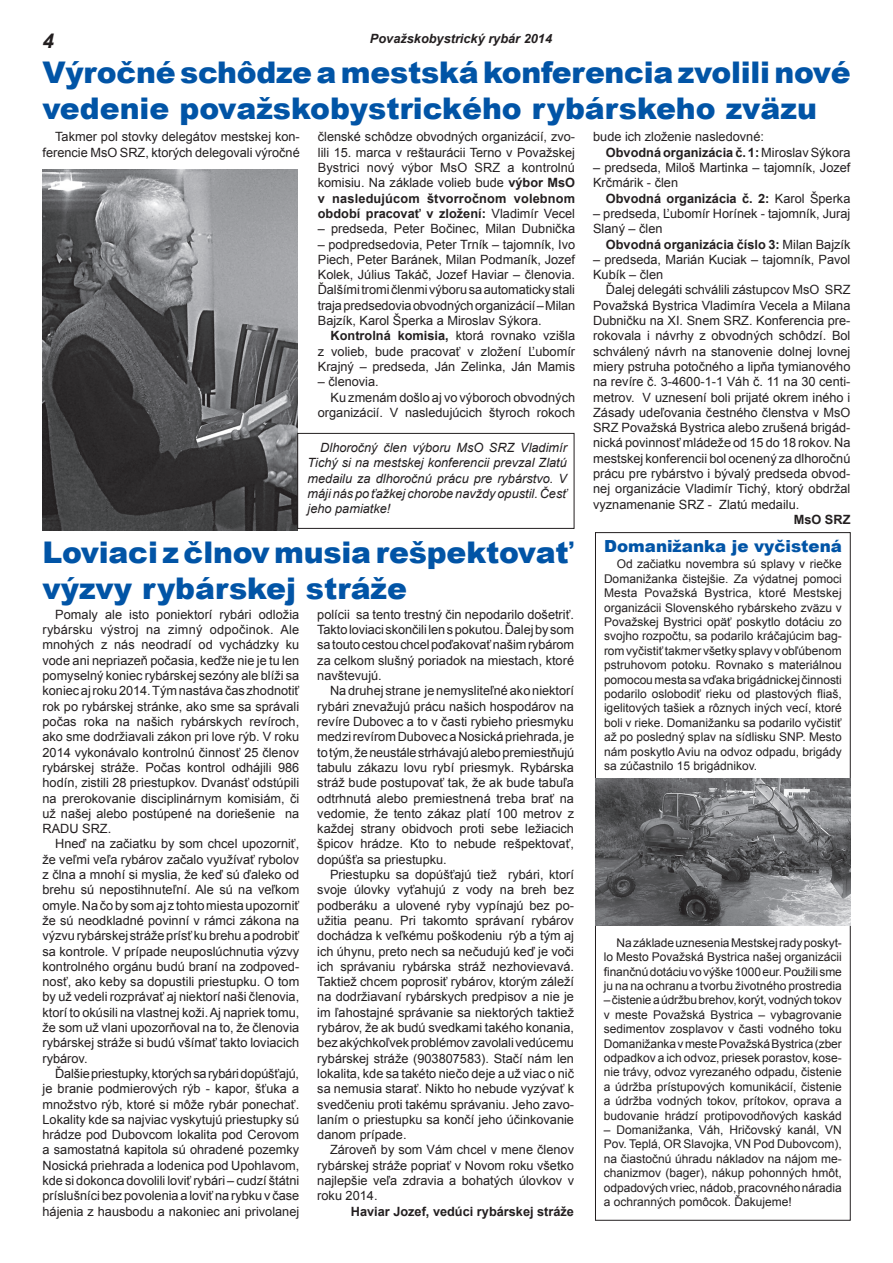
<style>
.page{position:relative;width:893px;height:1263px;background:#fff}
.page>*{position:absolute;margin:0;border:0;box-sizing:border-box;transform-origin:0 0}
.t1{font:900 29.85px/35.8px "Arial";letter-spacing:-.005em;color:#0154a6}
.t2{font:italic 700 20.55px "Arial";color:#231f20}
.t3{font:900 16.65px "Arial";color:#0154a6}
.t4{font:12.75px/15.3px "Arial";color:#231f20;text-align:justify}
.t5{font:italic 12.75px/15.3px "Arial";color:#231f20;text-align:justify}
.t6{font:700 12.75px "Arial";color:#231f20}
.t7{font:italic 700 12.75px "Arial";color:#231f20}
.t8{font:12px/14.4px "Arial";color:#231f20;text-align:justify}
.s1{font-weight:700}
.s2{font-weight:400}
</style>
<div class="page">
<img style="left:43px;top:170px;width:255px;height:361px">
<div style="left:297px;top:433px;width:277px;height:96px;border:1px solid #231f20"></div>
<img style="left:595px;top:778px;width:255px;height:147px">
<h2 class="t2" style="left:43px;top:27px;width:13px">4</h2>
<p class="t7" style="left:370px;top:30px;width:184px">Považskobystrický rybár 2014</p>
<h1 class="t1" style="left:43px;top:54px;width:810px">Výročné schôdze a mestská konferencia zvolili nové vedenie považskobystrického rybárskeho zväzu</h1>
<p class="t4" style="left:43px;top:129px;width:259px;text-align:right">Takmer pol stovky delegátov mestskej kon&shy;ferencie MsO SRZ, ktorých delegovali výročné</p>
<p class="t4" style="left:318px;top:129px;width:259px">členské schôdze obvodných organizácií, zvo&shy;lili 15. marca v reštaurácii Terno v Považskej Bystrici nový výbor MsO SRZ a kontrolnú komisiu. Na základe volieb bude <span class="s1">výbor MsO v nasledujúcom štvorročnom volebnom období pracovať v zložení:</span> Vladimír Vecel</p>
<p class="t4" style="left:318px;top:221px;width:259px">– predseda, Peter Bočinec, Milan Dubnička</p>
<p class="t4" style="left:318px;top:236px;width:259px">– podpredsedovia, Peter Trník – tajomník, Ivo Piech, Peter Baránek, Milan Podmaník, Jozef Kolek, Július Takáč, Jozef Haviar – členovia.<br>Ďalšími tromi členmi výboru sa automaticky stali traja predsedovia obvodných organizácií – Milan Bajzík, Karol Šperka a Miroslav Sýkora.</p>
<p class="t4" style="left:318px;top:328px;width:259px;text-indent:13px"><span class="s1">Kontrolná komisia,</span> ktorá rovnako vzišla z volieb, bude pracovať v zložení Ľubomír Krajný – predseda, Ján Zelinka, Ján Mamis</p>
<p class="t4" style="left:318px;top:374px;width:62px">– členovia.</p>
<p class="t4" style="left:331px;top:389px;width:246px">Ku zmenám došlo aj vo výboroch obvodných</p>
<p class="t4" style="left:318px;top:405px;width:259px">organizácií. V nasledujúcich štyroch rokoch</p>
<p class="t5" style="left:308px;top:440px;width:261px;text-indent:13px">Dlhoročný člen výboru MsO SRZ Vladimír Tichý si na mestskej konferencii prevzal Zlatú medailu za dlhoročnú prácu pre rybárstvo. V máji nás po ťažkej chorobe navždy opustil. Česť jeho pamiatke!</p>
<h1 class="t1" style="left:43px;top:534px;width:533px">Loviaci z člnov musia rešpektovať výzvy rybárskej stráže</h1>
<p class="t4" style="left:43px;top:607px;width:258px;text-indent:13px">Pomaly ale isto poniektorí rybári odložia rybársku výstroj na zimný odpočinok. Ale mnohých z nás neodradí od vychádzky ku vode ani nepriazeň počasia, keďže nie je tu len pomyselný koniec rybárskej sezóny ale blíži sa koniec aj roku 2014. Tým nastáva čas zhodnotiť rok po rybárskej stránke, ako sme sa správali počas roka na našich rybárskych revíroch, ako sme dodržiavali zákon pri love rýb. V roku 2014 vykonávalo kontrolnú činnosť 25 členov rybárskej stráže. Počas kontrol odhájili 986 hodín, zistili 28 priestupkov. Dvanásť odstúpili na prerokovanie disciplinárnym komisiám, či už našej alebo postúpené na doriešenie na RADU SRZ.</p>
<p class="t4" style="left:43px;top:836px;width:258px;text-indent:13px">Hneď na začiatku by som chcel upozorniť, že veľmi veľa rybárov začalo využívať rybolov z člna a mnohí si myslia, že keď sú ďaleko od brehu sú nepostihnuteľní. Ale sú na veľkom omyle. Na čo by som aj z tohto miesta upozorniť že sú neodkladné povinní v rámci zákona na výzvu rybárskej stráže prísť ku brehu a podrobiť sa kontrole. V prípade neuposlúchnutia výzvy kontrolného orgánu budú braní na zodpoved&shy;nosť, ako keby sa dopustili priestupku. O tom by už vedeli rozprávať aj niektorí naši členovia, ktorí to okúsili na vlastnej koži. Aj napriek tomu, že som už vlani upozorňoval na to, že členovia rybárskej stráže si budú všímať takto loviacich rybárov.</p>
<p class="t4" style="left:43px;top:1066px;width:258px;text-indent:13px">Ďalšie priestupky, ktorých sa rybári dopúšťajú, je branie podmierových rýb - kapor, šťuka a množstvo rýb, ktoré si môže rybár ponechať.<br>Lokality kde sa najviac vyskytujú priestupky sú hrádze pod Dubovcom lokalita pod Cerovom a samostatná kapitola sú ohradené pozemky Nosická priehrada a lodenica pod Upohlavom, kde si dokonca dovolili loviť rybári – cudzí štátni príslušníci bez povolenia a loviť na rybku v čase hájenia z hausbodu a nakoniec ani privolanej</p>
<p class="t4" style="left:317px;top:607px;width:258px">polícii sa tento trestný čin nepodarilo došetriť.<br>Takto loviaci skončili len s pokutou. Ďalej by som sa touto cestou chcel poďakovať našim rybárom za celkom slušný poriadok na miestach, ktoré navštevujú.</p>
<p class="t4" style="left:317px;top:683px;width:258px;text-indent:13px">Na druhej strane je nemysliteľné ako niektorí rybári znevažujú prácu našich hospodárov na revíre Dubovec a to v časti rybieho priesmyku medzi revírom Dubovec a Nosická priehrada, je to tým, že neustále strhávajú alebo premiestňujú tabulu zákazu lovu rybí priesmyk. Rybárska stráž bude postupovať tak, že ak bude tabuľa odtrhnutá alebo premiestnená treba brať na vedomie, že tento zákaz platí 100 metrov z každej strany obidvoch proti sebe ležiacich špicov hrádze. Kto to nebude rešpektovať, dopúšťa sa priestupku.</p>
<p class="t4" style="left:317px;top:867px;width:258px;text-indent:13px">Priestupku sa dopúšťajú tiež rybári, ktorí svoje úlovky vyťahujú z vody na breh bez podberáku a ulovené ryby vypínajú bez po&shy;užitia peanu. Pri takomto správaní rybárov dochádza k veľkému poškodeniu rýb a tým aj ich úhynu, preto nech sa nečudujú keď je voči ich správaniu rybárska stráž nezhovievavá.<br>Taktiež chcem poprosiť rybárov, ktorým záleží na dodržiavaní rybárskych predpisov a nie je im ľahostajné správanie sa niektorých taktiež rybárov, že ak budú svedkami takého konania, bez akýchkoľvek problémov zavolali vedúcemu rybárskej stráže (903807583). Stačí nám len lokalita, kde sa takéto niečo deje a už viac o nič sa nemusia starať. Nikto ho nebude vyzývať k svedčeniu proti takému správaniu. Jeho zavo&shy;laním o priestupku sa končí jeho účinkovanie danom prípade.</p>
<p class="t4" style="left:317px;top:1142px;width:258px;text-indent:13px">Zároveň by som Vám chcel v mene členov rybárskej stráže popriať v Novom roku všetko najlepšie veľa zdravia a bohatých úlovkov v roku 2014.</p>
<p class="t6" style="left:351px;top:1203px;width:225px">Haviar Jozef, vedúci rybárskej stráže</p>
<p class="t4" style="left:606px;top:129px;width:246px;text-indent:-13px">bude ich zloženie nasledovné:<br><span class="s1">Obvodná organizácia č. 1:</span> Miroslav Sýkora</p>
<p class="t4" style="left:593px;top:160px;width:259px">– predseda, Miloš Martinka – tajomník, Jozef<br>Krčmárik - člen</p>
<p class="t6" style="left:606px;top:190px;width:246px">Obvodná organizácia č. 2: <span class="s2">Karol Šperka</span></p>
<p class="t4" style="left:593px;top:206px;width:259px">– predseda, Ľubomír Horínek - tajomník, Juraj<br>Slaný – člen</p>
<p class="t6" style="left:606px;top:236px;width:246px">Obvodná organizácia číslo 3: <span class="s2">Milan Bajzík</span></p>
<p class="t4" style="left:593px;top:252px;width:259px">– predseda, Marián Kuciak – tajomník, Pavol<br>Kubík – člen</p>
<p class="t4" style="left:593px;top:282px;width:259px;text-indent:13px">Ďalej delegáti schválili zástupcov MsO SRZ Považská Bystrica Vladimíra Vecela a Milana Dubničku na XI. Snem SRZ. Konferencia pre&shy;rokovala i návrhy z obvodných schôdzí. Bol schválený návrh na stanovenie dolnej lovnej miery pstruha potočného a lipňa tymianového na revíre č. 3-4600-1-1 Váh č. 11 na 30 centi&shy;metrov. V uznesení boli prijaté okrem iného i Zásady udeľovania čestného členstva v MsO SRZ Považská Bystrica alebo zrušená brigád&shy;nická povinnosť mládeže od 15 do 18 rokov. Na mestskej konferencii bol ocenený za dlhoročnú prácu pre rybárstvo i bývalý predseda obvod&shy;nej organizácie Vladimír Tichý, ktorý obdržal vyznamenanie SRZ - Zlatú medailu.</p>
<p class="t6" style="left:794px;top:511px;width:58px">MsO SRZ</p>
<h3 class="t3" style="left:604px;top:534px;width:239px">Domanižanka je vyčistená</h3>
<p class="t8" style="left:604px;top:557px;width:239px;text-indent:13px">Od začiatku novembra sú splavy v riečke Domanižanka čistejšie. Za výdatnej pomoci Mesta Považská Bystrica, ktoré Mestskej organizácii Slovenského rybárskeho zväzu v Považskej Bystrici opäť poskytlo dotáciu zo svojho rozpočtu, sa podarilo kráčajúcim bag&shy;rom vyčistiť takmer všetky splavy v obľúbenom pstruhovom potoku. Rovnako s materiálnou pomocou mesta sa vďaka brigádnickej činnosti podarilo oslobodiť rieku od plastových fliaš, igelitových tašiek a rôznych iných vecí, ktoré boli v rieke. Domanižanku sa podarilo vyčistiť až po posledný splav na sídlisku SNP. Mesto nám poskytlo Aviu na odvoz odpadu, brigády sa zúčastnilo 15 brigádnikov.</p>
<p class="t8" style="left:604px;top:935px;width:240px;text-indent:13px">Na základe uznesenia Mestskej rady poskyt&shy;lo Mesto Považská Bystrica našej organizácii finančnúdotáciuvovýške1000eur.Použilisme ju na na ochranu a tvorbu životného prostredia</p>
<p class="t8" style="left:604px;top:993px;width:240px">– čistenie a údržbu brehov, korýt, vodných tokov v meste Považská Bystrica – vybagrovanie sedimentov zosplavov v časti vodného toku Domanižanka v meste Považská Bystrica (zber odpadkov a ich odvoz, priesek porastov, kose&shy;nie trávy, odvoz vyrezaného odpadu, čistenie a údržba prístupových komunikácií, čistenie a údržba vodných tokov, prítokov, oprava a budovanie hrádzí protipovodňových kaskád</p>
<p class="t8" style="left:604px;top:1123px;width:240px">– Domanižanka, Váh, Hričovský kanál, VN Pov. Teplá, OR Slavojka, VN Pod Dubovcom), na čiastočnú úhradu nákladov na nájom me&shy;chanizmov (bager), nákup pohonných hmôt, odpadových vriec, nádob, pracovného náradia a ochranných pomôcok. Ďakujeme!</p>
</div>
